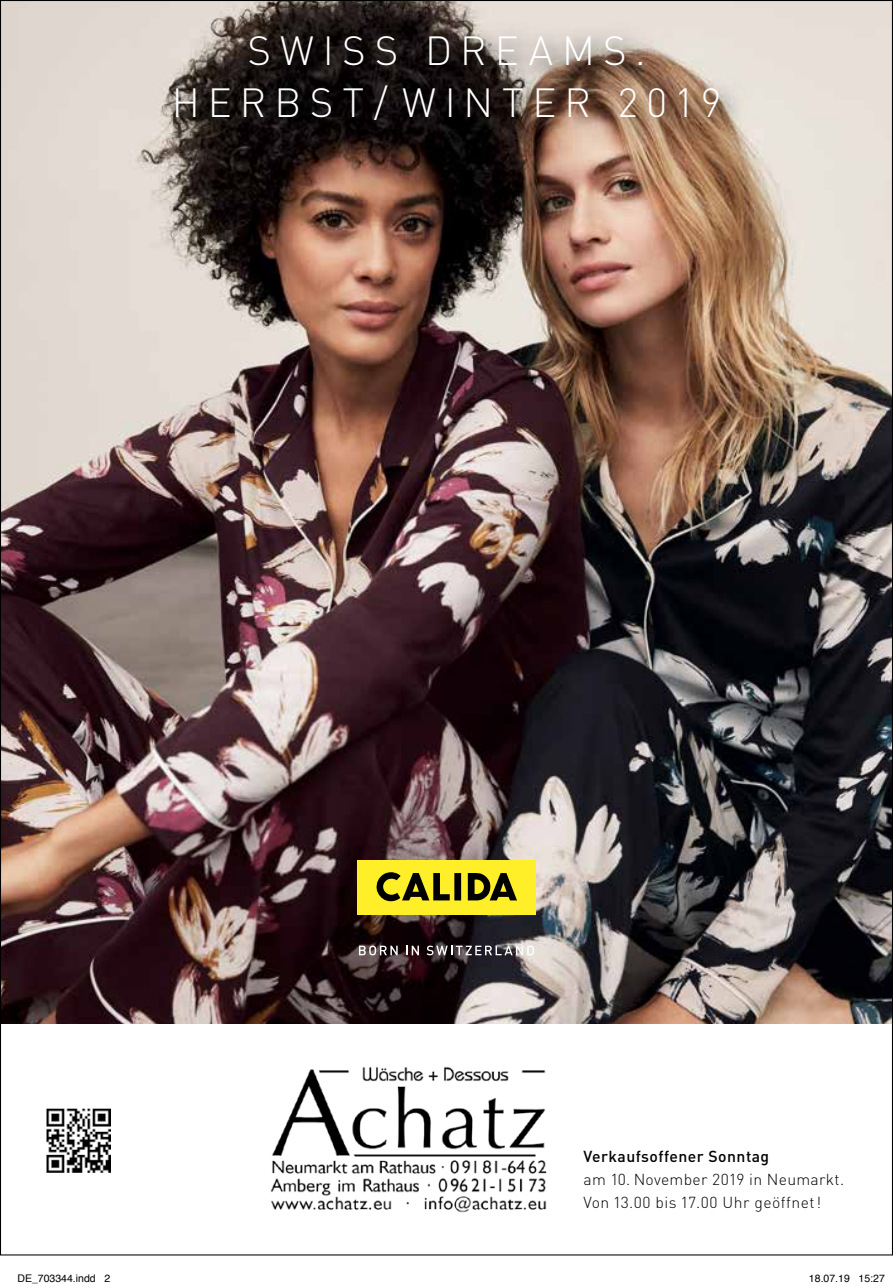
<style>
.page{position:relative;width:893px;height:1287px;background:#fff}
.page>*{position:absolute;margin:0;border:0;box-sizing:border-box;transform-origin:0 0}
.t1{font:300 40.25px/51.6px "DINOT";letter-spacing:.21em;color:#fff;text-align:center}
.t2{font:300 15.75px/22.8px "DINOT";letter-spacing:.02em;color:#000}
.t3{font:500 15.75px "DINOT";letter-spacing:.03em;color:#000}
.t4{font:10.5px "Helvetica";color:#000}
</style>
<div class="page">
<img style="left:2px;top:2px;width:889px;height:1021px">
<svg style="left:359px;top:945px;width:39px;height:10px"></svg>
<svg style="left:406px;top:945px;width:13px;height:10px"></svg>
<svg style="left:427px;top:945px;width:107px;height:10px"></svg>
<div style="left:357px;top:860px;width:179px;height:54px;background:#ffef29"></div>
<div style="left:454px;top:873px;width:7px;height:27px;background:#000"></div>
<svg style="left:376px;top:872px;width:74px;height:29px"></svg>
<svg style="left:468px;top:873px;width:49px;height:27px"></svg>
<svg style="left:162px;top:22px;width:584px;height:124px;background:#62554d"></svg>
<img style="left:270px;top:1066px;width:277px;height:147px">
<img style="left:47px;top:1108px;width:63px;height:64px">
<h1 class="t1" style="left:172px;top:25px;width:551px">SWISS DREAMS.<br>HERBST/ WINTER 2019</h1>
<p class="t3" style="left:583px;top:1146px;width:187px">Verkaufsoffener Sonntag</p>
<p class="t2" style="left:583px;top:1167px;width:262px">am 10. November 2019 in Neumarkt.<br>Von 13.00 bis 17.00 Uhr geöffnet!</p>
<p class="t4" style="left:18px;top:1270px;width:94px">DE_703344.indd 2</p>
<p class="t4" style="left:809px;top:1270px;width:77px">18.07.19 15:27</p>
</div>
